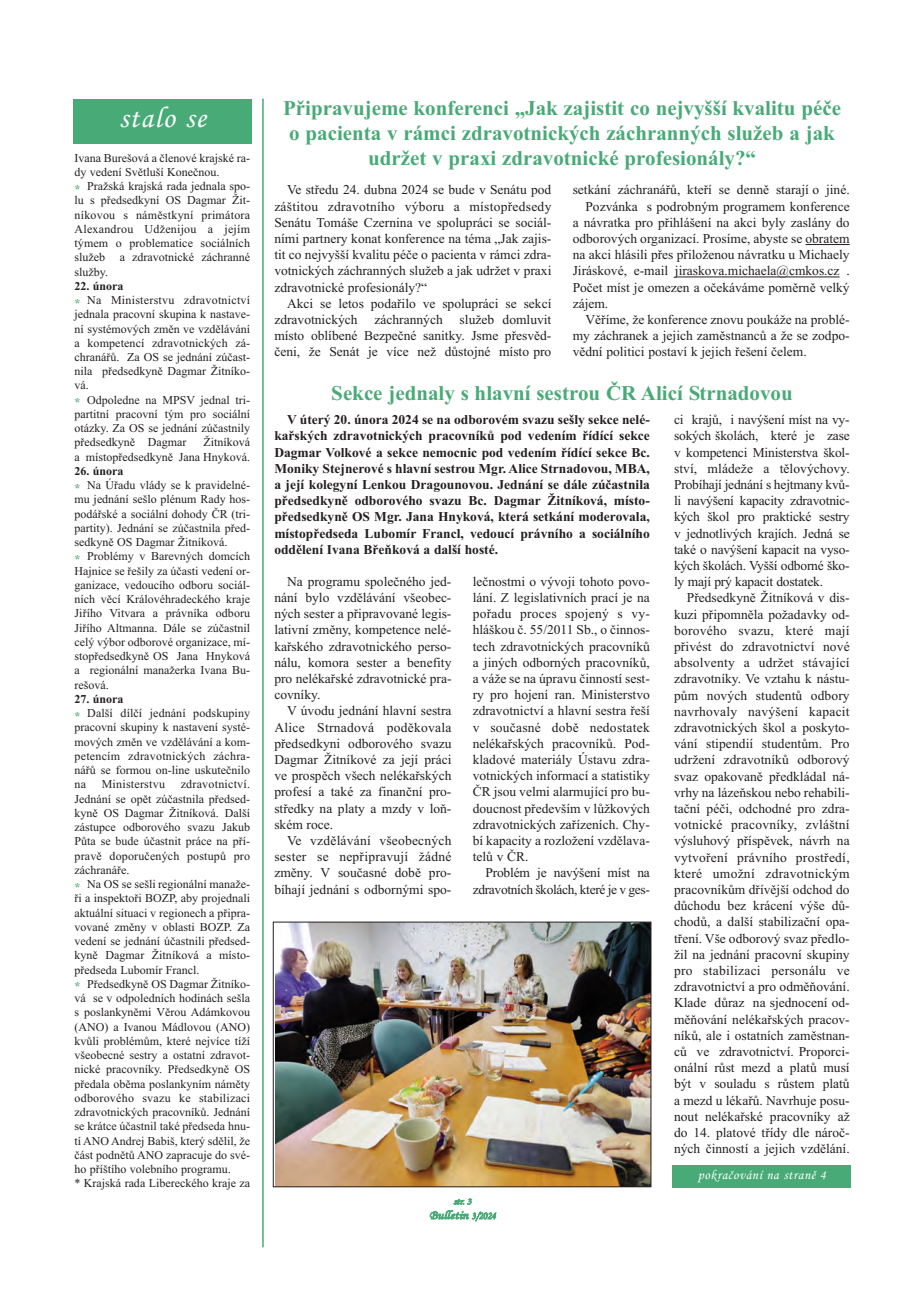
<style>
.page{position:relative;width:920px;height:1290px;background:#fff}
.page>*{position:absolute;margin:0;border:0;box-sizing:border-box;transform-origin:0 0}
.t1{font:30px "Monotype Corsiva";letter-spacing:.045em;color:#fff}
.t2{font:700 21px/25.2px "Times New Roman";color:#48aa77;text-align:center}
.t3{font:13.5px/16.2px "Times New Roman";color:#231f20;text-align:justify}
.t4{font:700 13.5px/16.2px "Times New Roman";color:#231f20;text-align:justify}
.t5{font:13.5px/16.2px "Times New Roman";letter-spacing:-.025em;color:#231f20;text-align:right}
.t6{font:13.5px "Monotype Corsiva";letter-spacing:.045em;color:#fff}
.t7{font:12.15px "Monotype Corsiva";letter-spacing:-.005em;color:#48aa77;scale:1.11 1}
.t8{font:12px/14.2px "Times New Roman";color:#231f20}
.t9{font:12px "Times New Roman";letter-spacing:.02em;color:#231f20}
.t10{font:9.45px "Monotype Corsiva";color:#48aa77;scale:1.11 1}
.s1{font-weight:700;color:#48aa77}
.s2{font-weight:700}
.s3{font-size:10.5px}
</style>
<div class="page">
<div style="left:673px;top:1165px;width:178px;height:22px;background:#48aa77"></div>
<div style="left:73px;top:99px;width:179px;height:44px;background:#48aa77"></div>
<hr style="left:262px;top:99px;width:2px;height:1148px;background:#48aa77">
<hr style="left:805px;top:244px;width:45px;height:1px;background:#231f20">
<hr style="left:675px;top:277px;width:165px;height:1px;background:#231f20">
<img style="left:275px;top:924px;width:374px;height:261px">
<div style="left:273px;top:922px;width:378px;height:265px;border:1px solid #231f20"></div>
<h1 class="t1" style="left:119px;top:100px;width:89px">stalo se</h1>
<h2 class="t2" style="left:283px;top:95px;width:559px">Připravujeme konferenci „Jak zajistit co nejvyšší kvalitu péče o pacienta v rámci zdravotnických záchranných služeb a jak udržet v praxi zdravotnické profesionály?“</h2>
<p class="t3" style="left:274px;top:182px;width:279px;text-indent:13px">Ve středu 24. dubna 2024 se bude v Senátu pod záštitou zdravotního výboru a místopředsedy Senátu Tomáše Czernina ve spolupráci se sociál&shy;ními partnery konat konference na téma „Jak zajis&shy;tit co nejvyšší kvalitu péče o pacienta v rámci zdra&shy;votnických záchranných služeb a jak udržet v praxi zdravotnické profesionály?“</p>
<p class="t3" style="left:274px;top:295px;width:279px;text-indent:13px">Akci se letos podařilo ve spolupráci se sekcí zdravotnických</p>
<p class="t8" style="left:75px;top:150px;width:177px">Ivana Burešová a členové krajské ra&shy;dy vedení Světluší Konečnou.<br><span class="s1">*</span> Pražská krajská rada jednala spo&shy;lu s předsedkyní OS Dagmar Žit&shy;níkovou s náměstkyní primátora<br>Alexandrou Udženijou a jejím týmem o problematice sociálních služeb a zdravotnické záchranné služby.</p>
<p class="t8" style="left:75px;top:278px;width:177px"><span class="s2">22. února<br></span><span class="s1">*</span> Na Ministerstvu zdravotnictví jednala pracovní skupina k nastave&shy;ní systémových změn ve vzdělávání a kompetencí zdravotnických zá&shy;chranářů. Za OS se jednání zúčast&shy;nila předsedkyně Dagmar Žitníko&shy;vá.<br><span class="s1">*</span> Odpoledne na MPSV jednal tri&shy;partitní pracovní tým pro sociální otázky. Za OS se jednání zúčastnily předsedkyně Dagmar</p>
<p class="t3" style="left:573px;top:182px;width:279px">setkání záchranářů, kteří se denně starají o jiné.</p>
<p class="t3" style="left:585px;top:198px;width:266px">Pozvánka s podrobným programem konference</p>
<p class="t3" style="left:573px;top:214px;width:279px">a návratka pro přihlášení na akci byly zaslány do</p>
<p class="t3" style="left:573px;top:230px;width:279px">odborových organizací. Prosíme, abyste se obratem</p>
<p class="t3" style="left:573px;top:246px;width:279px">na akci hlásili přes přiloženou návratku u Michaely</p>
<p class="t3" style="left:573px;top:263px;width:279px">Jiráskové, e-mail jiraskova.michaela@cmkos.cz .</p>
<p class="t3" style="left:573px;top:279px;width:279px">Počet míst je omezen a očekáváme poměrně velký</p>
<p class="t3" style="left:573px;top:295px;width:37px">zájem.</p>
<p class="t3" style="left:585px;top:311px;width:266px">Věříme, že konference znovu poukáže na problé-</p>
<p class="t3" style="left:573px;top:327px;width:279px">my záchranek a jejich zaměstnanců a že se zodpo-</p>
<p class="t3" style="left:573px;top:344px;width:236px">vědní politici postaví k jejich řešení čelem.</p>
<h2 class="t2" style="left:331px;top:380px;width:463px">Sekce jednaly s hlavní sestrou ČR Alicí Strnadovou</h2>
<p class="t4" style="left:274px;top:411px;width:377px;text-indent:13px">V úterý 20. února 2024 se na odborovém svazu sešly sekce nelé&shy;kařských zdravotnických pracovníků pod vedením řídící sekce Dagmar Volkové a sekce nemocnic pod vedením řídící sekce Bc.<br>Moniky Stejnerové s hlavní sestrou Mgr. Alice Strnadovou, MBA, a její kolegyní Lenkou Dragounovou. Jednání se dále zúčastnila předsedkyně odborového svazu Bc. Dagmar Žitníková, místo&shy;předsedkyně OS Mgr. Jana Hnyková, která setkání moderovala, místopředseda Lubomír Francl, vedoucí právního a sociálního oddělení Ivana Břeňková a další hosté.</p>
<p class="t3" style="left:274px;top:573px;width:179px;text-indent:13px">Na programu společného jed&shy;nání bylo vzdělávání všeobec&shy;ných sester a připravované legis&shy;lativní změny, kompetence nelé&shy;kařského zdravotnického perso&shy;nálu, komora sester a benefity pro nelékařské zdravotnické pra&shy;covníky.</p>
<p class="t3" style="left:274px;top:702px;width:179px;text-indent:13px">V úvodu jednání hlavní sestra Alice Strnadová poděkovala předsedkyni odborového svazu Dagmar Žitníkové za její práci ve prospěch všech nelékařských profesí a také za finanční pro&shy;středky na platy a mzdy v loň&shy;ském roce.</p>
<p class="t3" style="left:274px;top:832px;width:179px;text-indent:13px">Ve vzdělávání všeobecných sester se nepřipravují žádné změny. V současné době pro&shy;bíhají jednání s odbornými spo-</p>
<p class="t3" style="left:274px;top:311px;width:279px;text-indent:185px">služeb domluvit místo oblíbené Bezpečné sanitky. Jsme přesvěd&shy;čeni, že Senát je více než důstojné místo pro</p>
<p class="t3" style="left:375px;top:311px;width:70px">záchranných</p>
<p class="t3" style="left:674px;top:411px;width:177px">ci krajů, i navýšení míst na vy&shy;sokých školách, které je zase v kompetenci Ministerstva škol&shy;ství, mládeže a tělovýchovy.<br>Probíhají jednání s hejtmany kvů&shy;li navýšení kapacity zdravotnic&shy;kých škol pro praktické sestry v jednotlivých krajích. Jedná se také o navýšení kapacit na vyso&shy;kých školách. Vyšší odborné ško&shy;ly mají prý kapacit dostatek.</p>
<p class="t3" style="left:674px;top:589px;width:177px;text-indent:13px">Předsedkyně Žitníková v dis&shy;kuzi připomněla požadavky od&shy;borového svazu, které mají přivést do zdravotnictví nové absolventy a udržet stávající zdravotníky. Ve vztahu k nástu&shy;pům nových studentů odbory navrhovaly navýšení kapacit zdravotnických škol a poskyto&shy;vání stipendií studentům. Pro udržení zdravotníků odborový svaz opakovaně předkládal ná&shy;vrhy na lázeňskou nebo rehabili&shy;tační péči, odchodné pro zdra&shy;votnické pracovníky, zvláštní výsluhový příspěvek, návrh na vytvoření právního prostředí, které umožní zdravotnickým pracovníkům dřívější odchod do důchodu bez krácení výše dů&shy;chodů, a další stabilizační opa&shy;tření. Vše odborový svaz předlo&shy;žil na jednání pracovní skupiny pro stabilizaci personálu ve zdravotnictví a pro odměňování.<br>Klade důraz na sjednocení od&shy;měňování nelékařských pracov&shy;níků, ale i ostatních zaměstnan&shy;ců ve zdravotnictví. Proporci&shy;onální růst mezd a platů musí být v souladu s růstem platů a mezd u lékařů. Navrhuje posu&shy;nout nelékařské pracovníky až do 14. platové třídy dle nároč&shy;ných činností a jejich vzdělání.</p>
<p class="t8" style="left:75px;top:435px;width:177px;text-align:right">Žitníková<br>a místopředsedkyně Jana Hnyková.</p>
<p class="t8" style="left:75px;top:464px;width:177px"><span class="s2">26. února<br></span><span class="s1">*</span> Na Úřadu vlády se k pravidelné&shy;mu jednání sešlo plénum Rady hos&shy;podářské a sociální dohody ČR (tri&shy;partity). Jednání se zúčastnila před&shy;sedkyně OS Dagmar Žitníková.<br><span class="s1">*</span> Problémy v Barevných domcích<br>Hajnice se řešily za účasti vedení or&shy;ganizace, vedoucího odboru sociál&shy;ních věcí Královéhradeckého kraje<br>Jiřího Vitvara a právníka odboru<br>Jiřího Altmanna. Dále se zúčastnil celý výbor odborové organizace, mí&shy;stopředsedkyně OS Jana Hnyková a regionální manažerka Ivana Bu&shy;rešová.</p>
<p class="t8" style="left:75px;top:692px;width:177px"><span class="s2">27. února<br></span><span class="s1">*</span> Další dílčí jednání podskupiny pracovní skupiny k nastavení systé&shy;mových změn ve vzdělávání a kom&shy;petencím zdravotnických záchra&shy;nářů se formou on-line uskutečnilo na</p>
<p class="t3" style="left:473px;top:573px;width:179px">lečnostmi o vývoji tohoto povo&shy;lání. Z legislativních prací je na pořadu proces spojený s vy&shy;hláškou č. 55/2011 Sb., o činnos&shy;tech zdravotnických pracovníků a jiných odborných pracovníků, a váže se na úpravu činností sest&shy;ry pro hojení ran. Ministerstvo zdravotnictví a hlavní sestra řeší v současné době nedostatek nelékařských pracovníků. Pod&shy;kladové materiály Ústavu zdra&shy;votnických informací a statistiky ČR jsou velmi alarmující pro bu&shy;doucnost především v lůžkových zdravotnických zařízeních. Chy&shy;bí kapacity a rozložení vzdělava&shy;telů v ČR.</p>
<p class="t5" style="left:473px;top:864px;width:179px">Problém je navýšení míst na zdravotních školách, které je v ges-</p>
<p class="t8" style="left:75px;top:777px;width:177px;text-indent:106px">zdravotnictví.<br>Jednání se opět zúčastnila předsed&shy;kyně OS Dagmar Žitníková. Další zástupce odborového svazu Jakub<br>Půta se bude účastnit práce na pří&shy;pravě doporučených postupů pro záchranáře.<br><span class="s1">*</span> Na OS se sešli regionální manaže&shy;ři a inspektoři BOZP, aby projednali aktuální situaci v regionech a připra&shy;vované změny v oblasti BOZP. Za vedení se jednání účastnili předsed&shy;kyně Dagmar Žitníková a místo&shy;předseda Lubomír Francl.<br><span class="s1">*</span> Předsedkyně OS Dagmar Žitníko&shy;vá se v odpoledních hodinách sešla s poslankyněmi Věrou Adámkovou (ANO) a Ivanou Mádlovou (ANO) kvůli problémům, které nejvíce tíží všeobecné sestry a ostatní zdravot&shy;nické pracovníky. Předsedkyně OS předala oběma poslankyním náměty odborového svazu ke stabilizaci zdravotnických pracovníků. Jednání se krátce účastnil také předseda hnu&shy;tí ANO Andrej Babiš, který sdělil, že část podnětů ANO zapracuje do své&shy;ho příštího volebního programu.<br>* Krajská rada Libereckého kraje za</p>
<p class="t9" style="left:102px;top:777px;width:65px">Ministerstvu</p>
<p class="t6" style="left:698px;top:1166px;width:129px">pokračování na straně 4</p>
<p class="t10" style="left:453px;top:1195px;width:18px">str. 3</p>
<p class="t7" style="left:429px;top:1207px;width:61px">Bulletin <span class="s3">3/2024</span></p>
</div>
